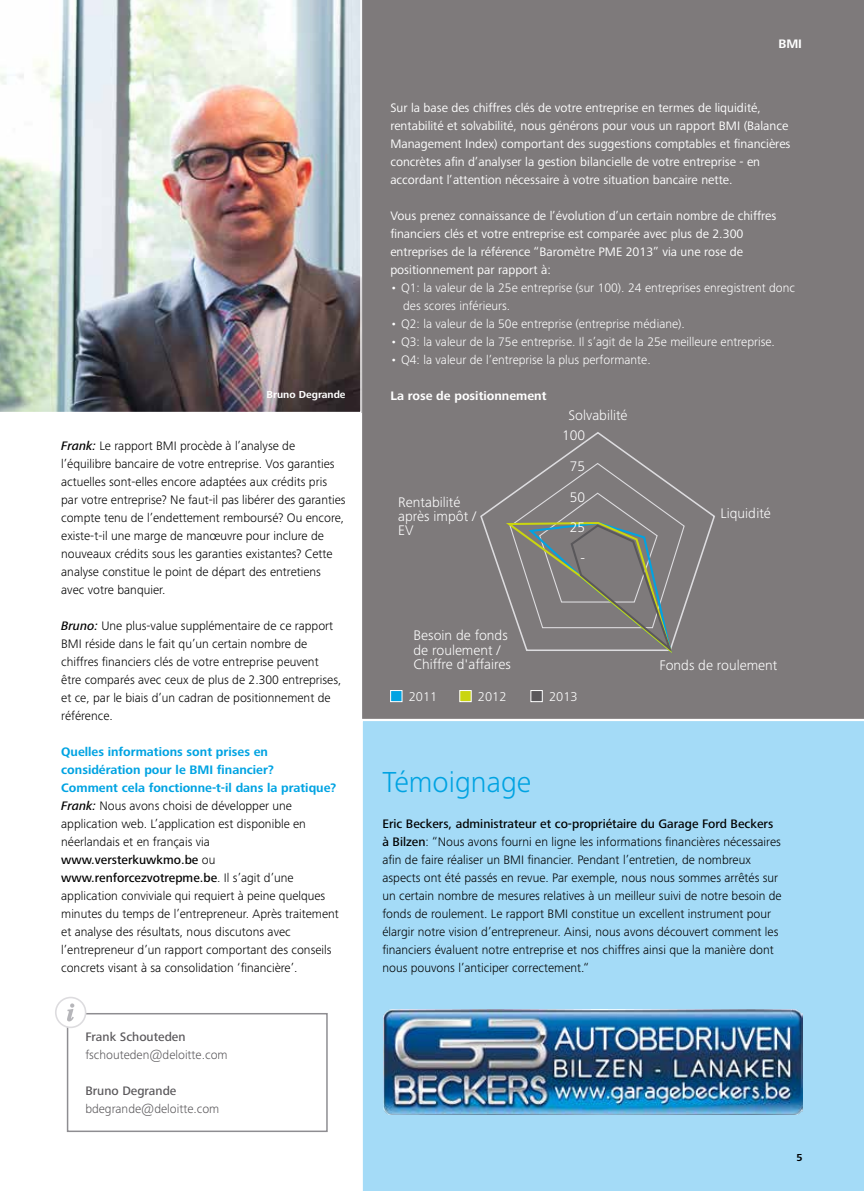
<style>
.page{position:relative;width:864px;height:1191px;background:#fff}
.page>*{position:absolute;margin:0;border:0;box-sizing:border-box;transform-origin:0 0}
.t1{font:300 30px "Frutiger Next Pro";color:#00a3e2}
.t2{font:300 14.4px/14.4px "Frutiger Next Pro";color:#fff}
.t3{font:300 13.2px "Frutiger Next Pro";color:#fff}
.t4{font:300 12.75px/18px "Frutiger Next Pro";color:#000}
.t5{font:12.75px/18px "Frutiger Next Pro";color:#fff}
.t6{font:300 12.75px/18px "Frutiger Next Pro";color:#fff}
.t7{font:300 12.75px "Frutiger Next Pro";color:#5a585b}
.t8{font:500 12.75px "Frutiger Next Pro";color:#5a585b}
.t9{font:700 12.75px "Frutiger Next Pro";color:#fff}
.t10{font:700 10.5px "Frutiger Next Pro";color:#fff}
.t11{font:700 10.5px "Frutiger Next Pro";color:#000}
.s1{font-weight:500;font-style:italic}
.s2{font-weight:700;color:#00a3e2}
.s3{font-weight:500}
</style>
<div class="page">
<div style="left:362px;top:721px;width:501px;height:470px;background:#a4dbf7"></div>
<div style="left:361px;top:0;width:502px;height:719px;background:#7e7a7b"></div>
<div style="left:67px;top:1013px;width:260px;height:119px;border:2px solid #8e8d91"></div>
<svg style="left:55px;top:997px;width:31px;height:31px"></svg>
<img style="left:383px;top:1009px;width:419px;height:105px">
<img style="left:0;top:0;width:361px;height:412px">
<div style="left:390px;top:690px;width:12px;height:12px;background:#00a3e2;border:1px solid #fff"></div>
<div style="left:459px;top:690px;width:12px;height:12px;background:#cad510;border:1px solid #fff"></div>
<div style="left:530px;top:690px;width:12px;height:12px;background:#5a585b;border:1px solid #fff"></div>
<div style="left:478px;top:431px;width:237px;height:221px;background:#7e7a7b"></div>
<svg style="left:502px;top:462px;width:183px;height:194px;background:#80807d"></svg>
<p class="t10" style="left:266px;top:388px;width:80px">Bruno Degrande</p>
<p class="t4" style="left:61px;top:437px;width:286px"><span class="s1">Frank:</span> Le rapport BMI procède à l’analyse de l’équilibre bancaire de votre entreprise. Vos garanties actuelles sont-elles encore adaptées aux crédits pris par votre entreprise? Ne faut-il pas libérer des garanties compte tenu de l’endettement remboursé? Ou encore, existe-t-il une marge de manœuvre pour inclure de nouveaux crédits sous les garanties existantes? Cette analyse constitue le point de départ des entretiens avec votre banquier.</p>
<p class="t4" style="left:61px;top:617px;width:282px"><span class="s1">Bruno:</span> Une plus-value supplémentaire de ce rapport BMI réside dans le fait qu’un certain nombre de chiffres financiers clés de votre entreprise peuvent être comparés avec ceux de plus de 2.300 entreprises, et ce, par le biais d’un cadran de positionnement de référence.</p>
<p class="t4" style="left:61px;top:743px;width:279px"><span class="s2">Quelles informations sont prises en considération pour le BMI financier?<br>Comment cela fonctionne-t-il dans la pratique?<br></span><span class="s1">Frank:</span> Nous avons choisi de développer une application web. L’application est disponible en néerlandais et en français via <span class="s3">www.versterkuwkmo.be</span> ou <span class="s3">www.renforcezvotrepme.be</span>. Il s’agit d’une application conviviale qui requiert à peine quelques minutes du temps de l’entrepreneur. Après traitement et analyse des résultats, nous discutons avec l’entrepreneur d’un rapport comportant des conseils concrets visant à sa consolidation ‘financière’.</p>
<p class="t8" style="left:85px;top:1029px;width:102px">Frank Schouteden</p>
<p class="t7" style="left:85px;top:1047px;width:144px">fschouteden@deloitte.com</p>
<p class="t8" style="left:85px;top:1083px;width:92px">Bruno Degrande</p>
<p class="t7" style="left:85px;top:1101px;width:135px">bdegrande@deloitte.com</p>
<p class="t9" style="left:778px;top:37px;width:25px">BMI</p>
<p class="t5" style="left:390px;top:98px;width:401px">Sur la base des chiffres clés de votre entreprise en termes de liquidité, rentabilité et solvabilité, nous générons pour vous un rapport BMI (Balance Management Index) comportant des suggestions comptables et financières concrètes afin d’analyser la gestion bilancielle de votre entreprise - en accordant l’attention nécessaire à votre situation bancaire nette.</p>
<p class="t5" style="left:390px;top:206px;width:387px">Vous prenez connaissance de l’évolution d’un certain nombre de chiffres financiers clés et votre entreprise est comparée avec plus de 2.300 entreprises de la référence “Baromètre PME 2013” via une rose de positionnement par rapport à:</p>
<p class="t6" style="left:403px;top:278px;width:393px;text-indent:-13px">• Q1: la valeur de la 25e entreprise (sur 100). 24 entreprises enregistrent donc des scores inférieurs.</p>
<p class="t6" style="left:390px;top:314px;width:296px">• Q2: la valeur de la 50e entreprise (entreprise médiane).</p>
<p class="t6" style="left:390px;top:332px;width:386px">• Q3: la valeur de la 75e entreprise. Il s’agit de la 25e meilleure entreprise.</p>
<p class="t6" style="left:390px;top:350px;width:262px">• Q4: la valeur de l’entreprise la plus performante.</p>
<p class="t9" style="left:390px;top:388px;width:157px">La rose de positionnement</p>
<p class="t2" style="left:398px;top:494px;width:79px">Rentabilité après impôt /<br>EV</p>
<p class="t2" style="left:413px;top:628px;width:99px">Besoin de fonds de roulement /<br>Chiffre d'affaires</p>
<p class="t2" style="left:562px;top:406px;width:67px;line-height:19.5px;text-indent:6px">Solvabilité<br>100</p>
<p class="t2" style="left:569px;top:450px;width:17px;line-height:30.8px;text-align:right">75<br>50<br>25 -</p>
<p class="t3" style="left:408px;top:689px;width:30px">2011</p>
<p class="t3" style="left:477px;top:689px;width:30px">2012</p>
<p class="t3" style="left:548px;top:689px;width:30px">2013</p>
<p class="t2" style="left:720px;top:506px;width:52px">Liquidité</p>
<p class="t2" style="left:659px;top:658px;width:119px">Fonds de roulement</p>
<h1 class="t1" style="left:382px;top:764px;width:150px">Témoignage</h1>
<p class="t4" style="left:382px;top:814px;width:400px"><span class="s3">Eric Beckers, administrateur et co-propriétaire du Garage Ford Beckers à Bilzen</span>: “Nous avons fourni en ligne les informations financières nécessaires afin de faire réaliser un BMI financier. Pendant l’entretien, de nombreux aspects ont été passés en revue. Par exemple, nous nous sommes arrêtés sur un certain nombre de mesures relatives à un meilleur suivi de notre besoin de fonds de roulement. Le rapport BMI constitue un excellent instrument pour élargir notre vision d’entrepreneur. Ainsi, nous avons découvert comment les financiers évaluent notre entreprise et nos chiffres ainsi que la manière dont nous pouvons l’anticiper correctement.“</p>
<p class="t11" style="left:796px;top:1151px;width:8px">5</p>
</div>
